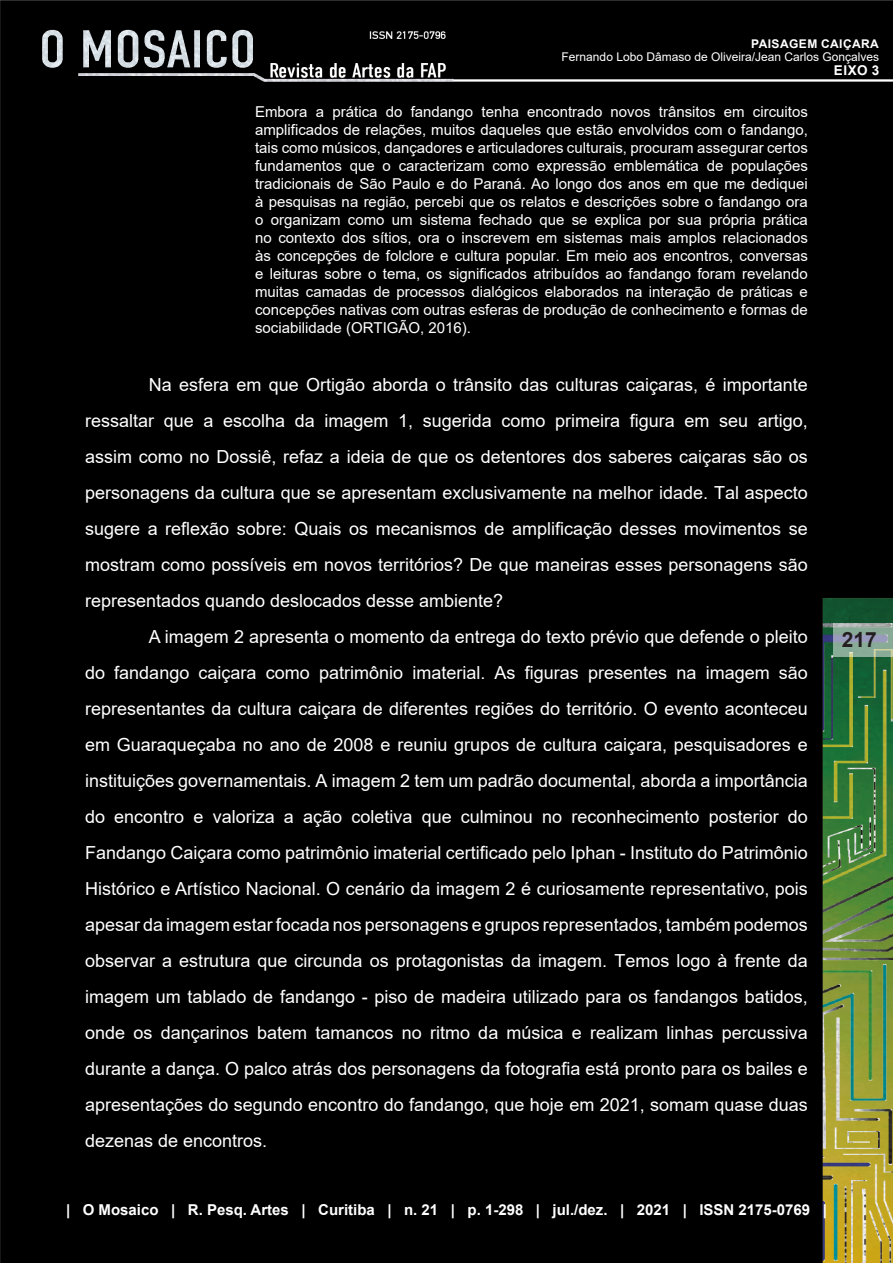
<style>
.page{position:relative;width:893px;height:1263px;background:#000}
.page>*{position:absolute;margin:0;border:0;box-sizing:border-box;transform-origin:0 0}
.t1{font:700 21px "Arial";color:#231f20}
.Corpo{font:18px/36px "Arial";color:#fff;text-align:justify}
.citação{font:15px/18px "Arial";color:#fff;text-align:justify}
.t2{font:700 15px "Arial";color:#fff}
.t3{font:700 13.5px "Arial";color:#fff}
.t4{font:12px "Arial";color:#fff}
.t5{font:700 12px "Arial";letter-spacing:.035em;color:#fff}
</style>
<div class="page">
<svg style="left:833px;top:623px;width:60px;height:34px;background:#93aaa2"></svg>
<p class="t5" style="left:751px;top:35px;width:129px">PAISAGEM CAIÇARA</p>
<p class="t4" style="left:562px;top:49px;width:319px">Fernando Lobo Dâmaso de Oliveira/Jean Carlos Gonçalves</p>
<p class="t3" style="left:834px;top:60px;width:47px">Eixo 3</p>
<p class="citação" style="left:255px;top:103px;width:554px">Embora a prática do fandango tenha encontrado novos trânsitos em circuitos amplificados de relações, muitos daqueles que estão envolvidos com o fandango, tais como músicos, dançadores e articuladores culturais, procuram assegurar certos fundamentos que o caracterizam como expressão emblemática de populações tradicionais de São Paulo e do Paraná. Ao longo dos anos em que me dediquei à pesquisas na região, percebi que os relatos e descrições sobre o fandango ora o organizam como um sistema fechado que se explica por sua própria prática no contexto dos sítios, ora o inscrevem em sistemas mais amplos relacionados às concepções de folclore e cultura popular. Em meio aos encontros, conversas e leituras sobre o tema, os significados atribuídos ao fandango foram revelando muitas camadas de processos dialógicos elaborados na interação de práticas e concepções nativas com outras esferas de produção de conhecimento e formas de sociabilidade (ORTIGÃO, 2016).</p>
<p class="Corpo" style="left:85px;top:366px;width:724px;text-indent:64px">Na esfera em que Ortigão aborda o trânsito das culturas caiçaras, é importante ressaltar que a escolha da imagem 1, sugerida como primeira figura em seu artigo, assim como no Dossiê, refaz a ideia de que os detentores dos saberes caiçaras são os personagens da cultura que se apresentam exclusivamente na melhor idade. Tal aspecto sugere a reflexão sobre: Quais os mecanismos de amplificação desses movimentos se mostram como possíveis em novos territórios? De que maneiras esses personagens são representados quando deslocados desse ambiente?</p>
<p class="Corpo" style="left:85px;top:618px;width:724px;text-indent:64px">A imagem 2 apresenta o momento da entrega do texto prévio que defende o pleito do fandango caiçara como patrimônio imaterial. As figuras presentes na imagem são representantes da cultura caiçara de diferentes regiões do território. O evento aconteceu em Guaraqueçaba no ano de 2008 e reuniu grupos de cultura caiçara, pesquisadores e instituições governamentais. A imagem 2 tem um padrão documental, aborda a importância do encontro e valoriza a ação coletiva que culminou no reconhecimento posterior do Fandango Caiçara como patrimônio imaterial certificado pelo Iphan - Instituto do Patrimônio Histórico e Artístico Nacional. O cenário da imagem 2 é curiosamente representativo, pois apesar da imagem estar focada nos personagens e grupos representados, também podemos observar a estrutura que circunda os protagonistas da imagem. Temos logo à frente da imagem um tablado de fandango - piso de madeira utilizado para os fandangos batidos, onde os dançarinos batem tamancos no ritmo da música e realizam linhas percussiva durante a dança. O palco atrás dos personagens da fotografia está pronto para os bailes e apresentações do segundo encontro do fandango, que hoje em 2021, somam quase duas dezenas de encontros.</p>
<p class="t1" style="left:842px;top:625px;width:37px">217</p>
<p class="t2" style="left:66px;top:1199px;width:762px">| O Mosaico | R. Pesq. Artes | Curitiba | n. 21 | p. 1-298 | jul./dez. | 2021 | ISSN 2175-0769 |</p>
</div>
